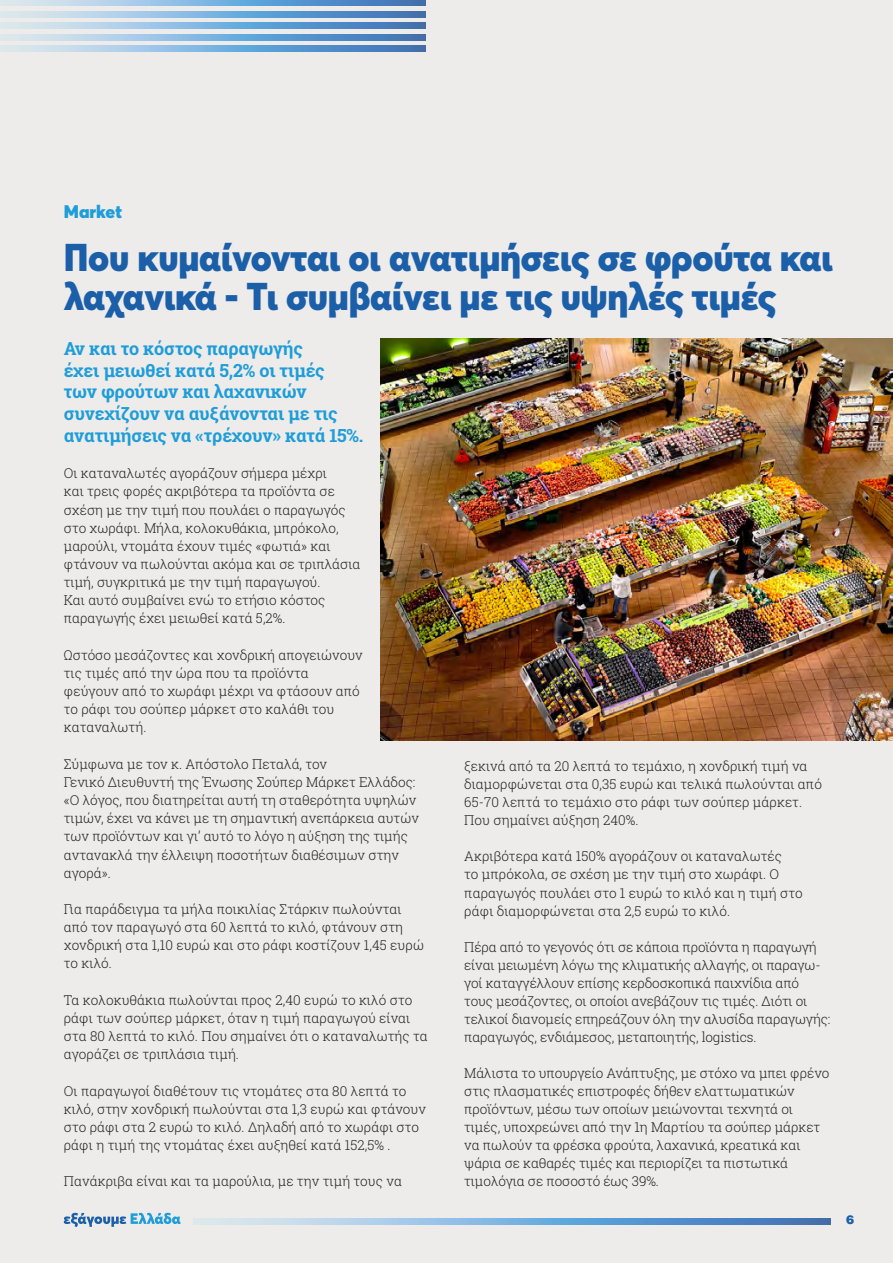
<style>
.page{position:relative;width:893px;height:1263px;background:#edeceb}
.page>*{position:absolute;margin:0;border:0;box-sizing:border-box;transform-origin:0 0}
.t1{font:900 38.25px/39px "Averta";letter-spacing:-.005em;color:#1b5fa9;scale:.96 1}
.t2{font:700 18px/21.8px "Roboto Slab";letter-spacing:-.01em;color:#1e9dd8}
.t3{font:900 18px "Averta";color:#1e9dd8}
.t4{font:300 13.5px/18.1px "Roboto Slab";color:#231f20}
.t5{font:900 12px "UB Helvetica";color:#1b5fa9}
</style>
<div class="page">
<svg style="left:0;top:0;width:426px;height:6px;background:#83b0d9"></svg>
<svg style="left:0;top:23px;width:426px;height:6px;background:#83b0d9"></svg>
<svg style="left:0;top:46px;width:426px;height:5px;background:#83b0d9"></svg>
<svg style="left:0;top:11px;width:426px;height:6px;background:#83b0d9"></svg>
<svg style="left:0;top:34px;width:426px;height:6px;background:#83b0d9"></svg>
<svg style="left:64px;top:1213px;width:117px;height:14px"></svg>
<svg style="left:194px;top:1219px;width:637px;height:5px;background:#83b0d9"></svg>
<img style="left:381px;top:339px;width:512px;height:401px">
<h2 class="t3" style="left:64px;top:200px;width:60px">Market</h2>
<h1 class="t1" style="left:64px;top:237px;width:803px">Που κυμαίνονται οι ανατιμήσεις σε φρούτα και λαχανικά - Τι συμβαίνει με τις υψηλές τιμές</h1>
<h2 class="t2" style="left:64px;top:337px;width:301px">Αν και το κόστος παραγωγής<br>έχει μειωθεί κατά 5,2% οι τιμές<br>των φρούτων και λαχανικών συνεχίζουν να αυξάνονται με τις ανατιμήσεις να «τρέχουν» κατά 15%.</h2>
<p class="t4" style="left:64px;top:464px;width:298px">Οι καταναλωτές αγοράζουν σήμερα μέχρι<br>και τρεις φορές ακριβότερα τα προϊόντα σε σχέση με την τιμή που πουλάει ο παραγωγός στο χωράφι. Μήλα, κολοκυθάκια, μπρόκολο, μαρούλι, ντομάτα έχουν τιμές «φωτιά» και φτάνουν να πωλούνται ακόμα και σε τριπλάσια τιμή, συγκριτικά με την τιμή παραγωγού.<br>Και αυτό συμβαίνει ενώ το ετήσιο κόστος παραγωγής έχει μειωθεί κατά 5,2%.</p>
<p class="t4" style="left:64px;top:645px;width:301px">Ωστόσο μεσάζοντες και χονδρική απογειώνουν τις τιμές από την ώρα που τα προϊόντα φεύγουν από το χωράφι μέχρι να φτάσουν από το ράφι του σούπερ μάρκετ στο καλάθι του καταναλωτή.</p>
<p class="t4" style="left:64px;top:754px;width:357px">Σύμφωνα με τον κ. Απόστολο Πεταλά, τον<br>Γενικό Διευθυντή της Ένωσης Σούπερ Μάρκετ Ελλάδος: «Ο λόγος, που διατηρείται αυτή τη σταθερότητα υψηλών τιμών, έχει να κάνει με τη σημαντική ανεπάρκεια αυτών των προϊόντων και γι’ αυτό το λόγο η αύξηση της τιμής αντανακλά την έλλειψη ποσοτήτων διαθέσιμων στην αγορά».</p>
<p class="t4" style="left:64px;top:900px;width:362px">Για παράδειγμα τα μήλα ποικιλίας Στάρκιν πωλούνται από τον παραγωγό στα 60 λεπτά το κιλό, φτάνουν στη χονδρική στα 1,10 ευρώ και στο ράφι κοστίζουν 1,45 ευρώ το κιλό.</p>
<p class="t4" style="left:64px;top:990px;width:365px">Τα κολοκυθάκια πωλούνται προς 2,40 ευρώ το κιλό στο ράφι των σούπερ μάρκετ, όταν η τιμή παραγωγού είναι στα 80 λεπτά το κιλό. Που σημαίνει ότι ο καταναλωτής τα αγοράζει σε τριπλάσια τιμή.</p>
<p class="t4" style="left:64px;top:1081px;width:364px">Οι παραγωγοί διαθέτουν τις ντομάτες στα 80 λεπτά το κιλό, στην χονδρική πωλούνται στα 1,3 ευρώ και φτάνουν στο ράφι στα 2 ευρώ το κιλό. Δηλαδή από το χωράφι στο ράφι η τιμή της ντομάτας έχει αυξηθεί κατά 152,5% .</p>
<p class="t4" style="left:64px;top:1172px;width:340px">Πανάκριβα είναι και τα μαρούλια, με την τιμή τους να</p>
<p class="t4" style="left:464px;top:757px;width:359px">ξεκινά από τα 20 λεπτά το τεμάχιο, η χονδρική τιμή να διαμορφώνεται στα 0,35 ευρώ και τελικά πωλούνται από 65-70 λεπτά το τεμάχιο στο ράφι των σούπερ μάρκετ.<br>Που σημαίνει αύξηση 240%.</p>
<p class="t4" style="left:464px;top:847px;width:340px">Ακριβότερα κατά 150% αγοράζουν οι καταναλωτές<br>το μπρόκολα, σε σχέση με την τιμή στο χωράφι. Ο παραγωγός πουλάει στο 1 ευρώ το κιλό και η τιμή στο ράφι διαμορφώνεται στα 2,5 ευρώ το κιλό.</p>
<p class="t4" style="left:464px;top:937px;width:368px">Πέρα από το γεγονός ότι σε κάποια προϊόντα η παραγωγή είναι μειωμένη λόγω της κλιματικής αλλαγής, οι παραγω&shy;γοί καταγγέλλουν επίσης κερδοσκοπικά παιχνίδια από τους μεσάζοντες, οι οποίοι ανεβάζουν τις τιμές. Διότι οι τελικοί διανομείς επηρεάζουν όλη την αλυσίδα παραγωγής: παραγωγός, ενδιάμεσος, μεταποιητής, logistics.</p>
<p class="t4" style="left:464px;top:1064px;width:367px">Μάλιστα το υπουργείο Ανάπτυξης, με στόχο να μπει φρένο στις πλασματικές επιστροφές δήθεν ελαττωματικών προϊόντων, μέσω των οποίων μειώνονται τεχνητά οι τιμές, υποχρεώνει από την 1η Μαρτίου τα σούπερ μάρκετ να πωλούν τα φρέσκα φρούτα, λαχανικά, κρεατικά και ψάρια σε καθαρές τιμές και περιορίζει τα πιστωτικά τιμολόγια σε ποσοστό έως 39%.</p>
<p class="t5" style="left:846px;top:1212px;width:10px">6</p>
</div>
